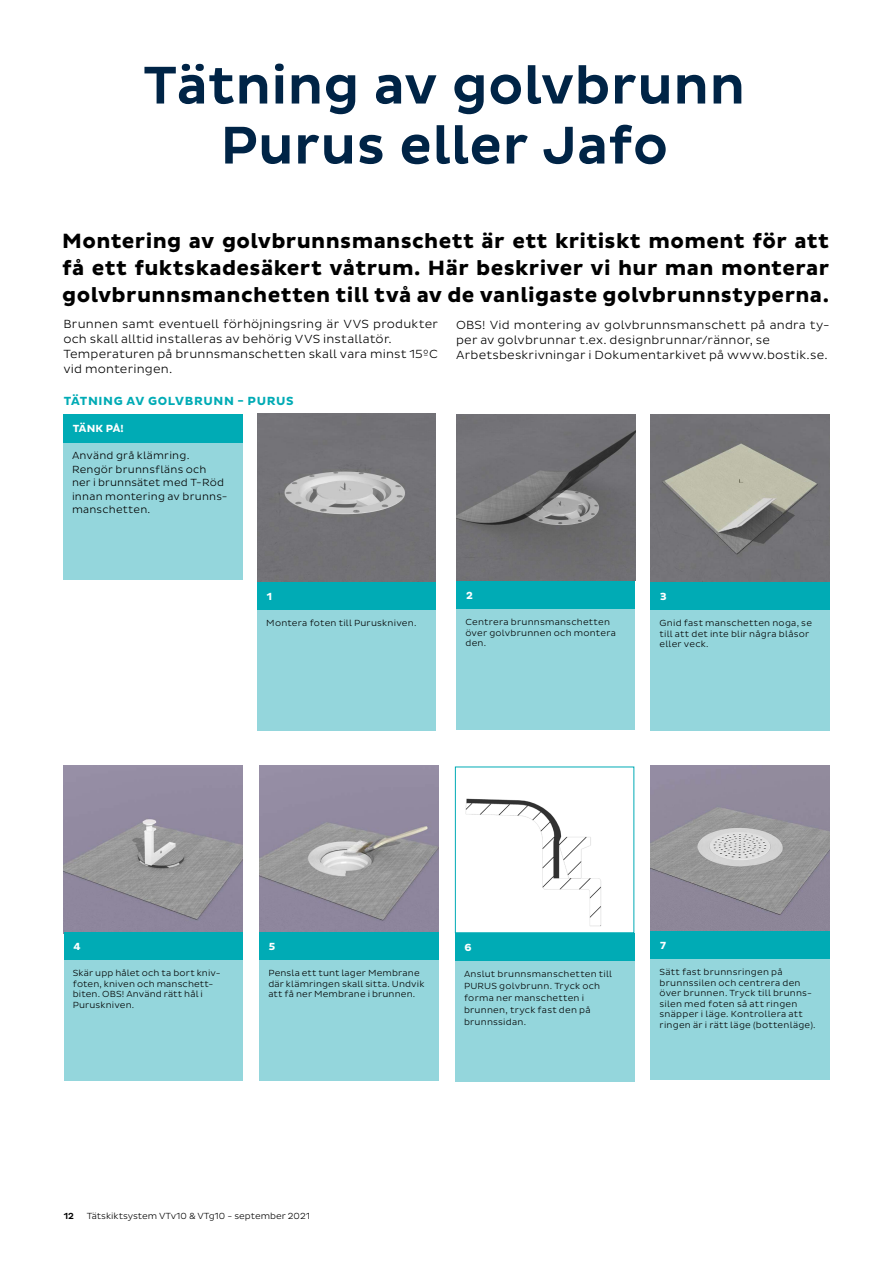
<style>
.page{position:relative;width:893px;height:1263px;background:#fff}
.page>*{position:absolute;margin:0;border:0;box-sizing:border-box;transform-origin:0 0}
.t1{font:500 54px/60px "Bostik";color:#002446;text-align:center}
.t2{font:700 21px/27px "Bostik";letter-spacing:.02em;color:#000;text-align:justify}
.t3{font:300 12px/15px "Bostik";letter-spacing:.015em;color:#000}
.t4{font:700 12px "Bostik";letter-spacing:.055em;color:#00abb5}
.t5{font:300 10.5px/13.5px "Bostik";letter-spacing:.02em;color:#000}
.t6{font:700 10.5px "Bostik";color:#fff}
.t7{font:300 9px/10.5px "Bostik";letter-spacing:.025em;color:#000}
.t8{font:300 9px "Bostik";color:#000}
.t9{font:500 9px "Bostik";color:#000}
</style>
<div class="page">
<img style="left:257px;top:413px;width:179px;height:169px">
<img style="left:465px;top:798px;width:137px;height:129px">
<img style="left:456px;top:414px;width:179px;height:167px">
<img style="left:651px;top:414px;width:179px;height:168px">
<img style="left:64px;top:766px;width:178px;height:166px">
<img style="left:651px;top:766px;width:179px;height:165px">
<img style="left:259px;top:766px;width:180px;height:166px">
<div style="left:63px;top:414px;width:179px;height:29px;background:#00abb5"></div>
<div style="left:63px;top:443px;width:179px;height:136px;background:#94d6dc"></div>
<div style="left:257px;top:582px;width:179px;height:29px;background:#00abb5"></div>
<div style="left:257px;top:611px;width:179px;height:120px;background:#94d6dc"></div>
<div style="left:456px;top:581px;width:179px;height:28px;background:#00abb5"></div>
<div style="left:456px;top:609px;width:179px;height:120px;background:#94d6dc"></div>
<div style="left:651px;top:582px;width:179px;height:29px;background:#00abb5"></div>
<div style="left:651px;top:611px;width:179px;height:120px;background:#94d6dc"></div>
<div style="left:64px;top:932px;width:178px;height:28px;background:#00abb5"></div>
<div style="left:64px;top:960px;width:178px;height:120px;background:#94d6dc"></div>
<div style="left:259px;top:932px;width:180px;height:29px;background:#00abb5"></div>
<div style="left:259px;top:961px;width:180px;height:120px;background:#94d6dc"></div>
<div style="left:455px;top:933px;width:179px;height:29px;background:#00abb5"></div>
<div style="left:455px;top:962px;width:179px;height:120px;background:#94d6dc"></div>
<div style="left:651px;top:931px;width:179px;height:28px;background:#00abb5"></div>
<div style="left:651px;top:959px;width:179px;height:120px;background:#94d6dc"></div>
<h1 class="t1" style="left:143px;top:57px;width:604px">Tätning av golvbrunn<br>Purus eller Jafo</h1>
<h2 class="t2" style="left:62px;top:228px;width:768px">Montering av golvbrunnsmanschett är ett kritiskt moment för att få ett fuktskadesäkert våtrum. Här beskriver vi hur man monterar golvbrunnsmanchetten till två av de vanligaste golvbrunnstyperna.</h2>
<h3 class="t3" style="left:63px;top:316px;width:376px">Brunnen samt eventuell förhöjningsring är VVS produkter och skall alltid installeras av behörig VVS installatör.<br>Temperaturen på brunnsmanschetten skall vara minst 15ºC vid monteringen.</h3>
<h3 class="t3" style="left:456px;top:318px;width:375px">OBS! Vid montering av golvbrunnsmanschett på andra ty&shy;per av golvbrunnar t.ex. designbrunnar/rännor, se<br>Arbetsbeskrivningar i Dokumentarkivet på www.bostik.se.</h3>
<h3 class="t4" style="left:64px;top:394px;width:231px">TÄTNING AV GOLVBRUNN - PURUS</h3>
<p class="t6" style="left:73px;top:422px;width:53px">TÄNK PÅ!</p>
<p class="t5" style="left:72px;top:449px;width:157px">Använd grå klämring.<br>Rengör brunnsfläns och ner i brunnsätet med T-Röd innan montering av brunns&shy;manschetten.</p>
<p class="t6" style="left:267px;top:590px;width:7px">1</p>
<p class="t7" style="left:266px;top:618px;width:152px">Montera foten till Puruskniven.</p>
<p class="t6" style="left:466px;top:589px;width:8px">2</p>
<p class="t7" style="left:465px;top:617px;width:152px">Centrera brunnsmanschetten över golvbrunnen och montera den.</p>
<p class="t6" style="left:660px;top:590px;width:8px">3</p>
<p class="t7" style="left:660px;top:618px;width:154px">Gnid fast manschetten noga, se till att det inte blir några blåsor eller veck.</p>
<p class="t6" style="left:73px;top:940px;width:9px">4</p>
<p class="t7" style="left:73px;top:968px;width:149px">Skär upp hålet och ta bort kniv&shy;foten, kniven och manschett&shy;biten. OBS! Använd rätt hål i<br>Puruskniven.</p>
<p class="t6" style="left:269px;top:940px;width:8px">5</p>
<p class="t7" style="left:268px;top:968px;width:158px">Pensla ett tunt lager Membrane där klämringen skall sitta. Undvik att få ner Membrane i brunnen.</p>
<p class="t6" style="left:465px;top:941px;width:9px">6</p>
<p class="t7" style="left:464px;top:968px;width:150px;line-height:12px">Anslut brunnsmanschetten till<br>PURUS golvbrunn. Tryck och forma ner manschetten i brunnen, tryck fast den på brunnssidan.</p>
<p class="t6" style="left:660px;top:939px;width:7px">7</p>
<p class="t7" style="left:660px;top:967px;width:157px">Sätt fast brunnsringen på brunnssilen och centrera den över brunnen. Tryck till brunns&shy;silen med foten så att ringen snäpper i läge. Kontrollera att ringen är i rätt läge (bottenläge).</p>
<p class="t9" style="left:64px;top:1210px;width:12px">12</p>
<p class="t8" style="left:87px;top:1210px;width:225px">Tätskiktsystem VTv10 &amp; VTg10 - september 2021</p>
</div>
